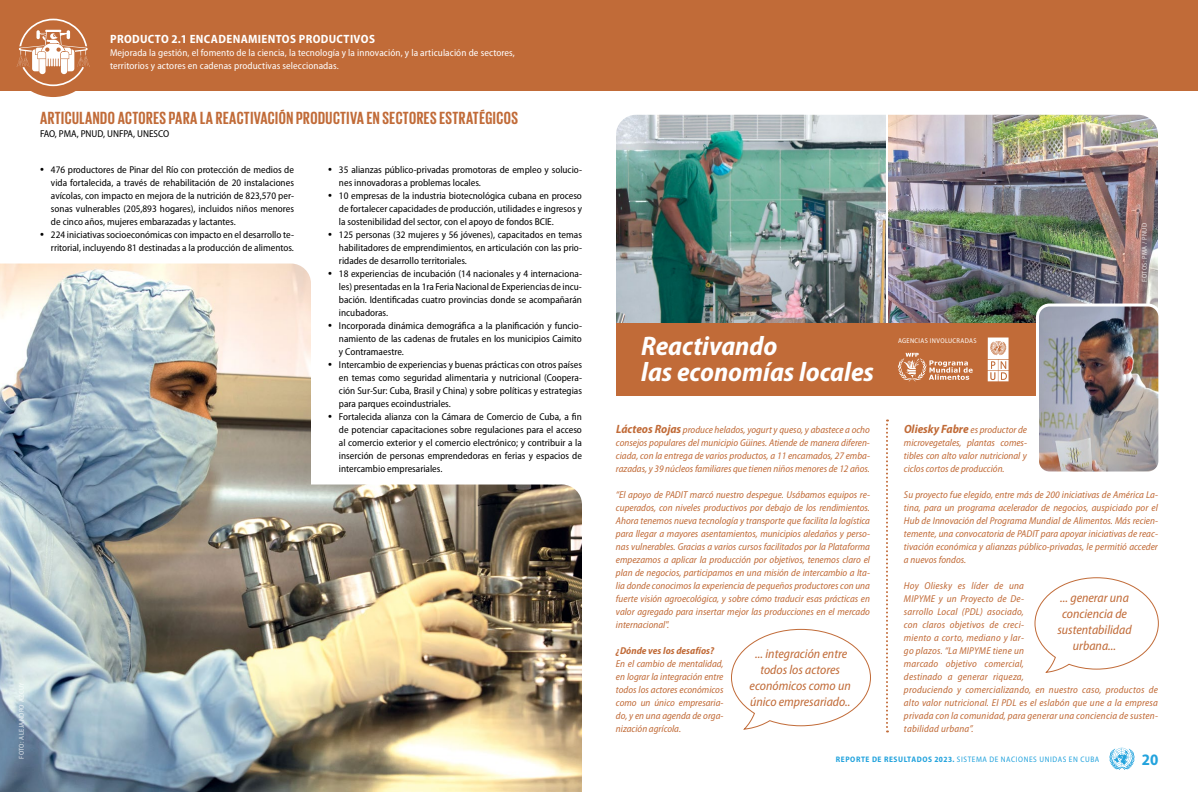
<style>
.page{position:relative;width:1198px;height:792px;background:#fff}
.page>*{position:absolute;margin:0;border:0;box-sizing:border-box;transform-origin:0 0}
.t1{font:italic 700 semi-condensed 27px/26px "Myriad Pro";color:#fff}
.t2{font:700 18px "Giorgio Sans";letter-spacing:.03em;color:#c16b38}
.t3{font:700 semi-condensed 16px "Myriad Pro";color:#23a3dd}
.t4{font:italic semi-condensed 13px/16px "Myriad Pro";color:#c16b38;text-align:center}
.t5{font:700 semi-condensed 12px "Myriad Pro";letter-spacing:.03em;color:#fff}
.t6{font:italic semi-condensed 10px/13px "Myriad Pro";letter-spacing:.015em;color:#c16b38;text-align:justify}
.t7{font:semi-condensed 10px/13px "Myriad Pro";color:#000}
.t8{font:semi-condensed 10px/13px "Myriad Pro";letter-spacing:.01em;color:#fff}
.t9{font:italic 700 semi-condensed 10px "Myriad Pro";color:#c16b38}
.t10{font:semi-condensed 8px "Myriad Pro";letter-spacing:.07em;color:#23a3dd}
.t11{font:semi-condensed 7px "Myriad Pro";letter-spacing:.05em;color:#fff}
.s1{font-weight:700;font-size:12px}
.s2{font-weight:700}
</style>
<div class="page">
<img style="left:616px;top:115px;width:542px;height:208px">
<hr style="left:886px;top:32px;width:2px;height:315px;background:#fff">
<div style="left:0;top:0;width:1198px;height:90px;background:#c16b38"></div>
<div style="left:616px;top:323px;width:542px;height:73px;background:#c16b38"></div>
<div style="left:9px;top:8px;width:89px;height:89px;background:#c16b38;border-radius:50%"></div>
<svg style="left:17px;top:19px;width:73px;height:67px"></svg>
<svg style="left:731px;top:628px;width:140px;height:102px"></svg>
<svg style="left:1034px;top:577px;width:125px;height:96px"></svg>
<img style="left:1038px;top:305px;width:120px;height:166px">
<div style="left:1036px;top:304px;width:125px;height:171px;border:3px solid #fff;border-radius:12px"></div>
<svg style="left:1109px;top:748px;width:26px;height:22px"></svg>
<img style="left:0;top:264px;width:311px;height:221px">
<svg style="left:886px;top:420px;width:2px;height:312px"></svg>
<img style="left:0;top:485px;width:582px;height:307px">
<svg style="left:898px;top:353px;width:75px;height:28px"></svg>
<svg style="left:988px;top:338px;width:21px;height:43px"></svg>
<p class="t5" style="left:110px;top:31px;width:266px">PRODUCTO 2.1 ENCADENAMIENTOS PRODUCTIVOS</p>
<p class="t8" style="left:110px;top:46px;width:406px">Mejorada la gestión, el fomento de la ciencia, la tecnología y la innovación, y la articulación de sectores, territorios y actores en cadenas productivas seleccionadas.</p>
<h2 class="t2" style="left:40px;top:109px;width:479px">ARTICULANDO ACTORES PARA LA REACTIVACIÓN PRODUCTIVA EN SECTORES ESTRATÉGICOS</h2>
<p class="t7" style="left:40px;top:127px;width:131px">FAO, PMA, PNUD, UNFPA, UNESCO</p>
<p class="t7" style="left:51px;top:163px;width:245px">476 productores de Pinar del Río con protección de medios de vida fortalecida, a través de rehabilitación de 20 instalaciones avícolas, con impacto en mejora de la nutrición de 823,570 per&shy;sonas vulnerables (205,893 hogares), incluidos niños menores de cinco años, mujeres embarazadas y lactantes.<br>224 iniciativas socioeconómicas con impacto en el desarrollo te&shy;rritorial, incluyendo 81 destinadas a la producción de alimentos.</p>
<p class="t7" style="left:339px;top:163px;width:245px">35 alianzas público-privadas promotoras de empleo y solucio&shy;nes innovadoras a problemas locales.<br>10 empresas de la industria biotecnológica cubana en proceso de fortalecer capacidades de producción, utilidades e ingresos y la sostenibilidad del sector, con el apoyo de fondos BCIE.<br>125 personas (32 mujeres y 56 jóvenes), capacitados en temas habilitadores de emprendimientos, en articulación con las prio&shy;ridades de desarrollo territoriales.<br>18 experiencias de incubación (14 nacionales y 4 internaciona&shy;les) presentadas en la 1ra Feria Nacional de Experiencias de incu&shy;bación. Identificadas cuatro provincias donde se acompañarán incubadoras.<br>Incorporada dinámica demográfica a la planificación y funcio&shy;namiento de las cadenas de frutales en los municipios Caimito y Contramaestre.<br>Intercambio de experiencias y buenas prácticas con otros países en temas como seguridad alimentaria y nutricional (Coopera&shy;ción Sur-Sur: Cuba, Brasil y China) y sobre políticas y estrategias para parques ecoindustriales.<br>Fortalecida alianza con la Cámara de Comercio de Cuba, a fin de potenciar capacitaciones sobre regulaciones para el acceso al comercio exterior y el comercio electrónico; y contribuir a la inserción de personas emprendedoras en ferias y espacios de intercambio empresariales.</p>
<p class="t11" style="left:17px;top:759px;width:78px;rotate:-90deg">FOTO: ALEJANDRO AZCUY</p>
<h1 class="t1" style="left:641px;top:333px;width:234px">Reactivando<br>las economías locales</h1>
<p class="t6" style="left:616px;top:423px;width:256px"><span class="s1">Lácteos Rojas</span> produce helados, yogurt y queso, y abastece a ocho consejos populares del municipio Güines. Atiende de manera diferen&shy;ciada, con la entrega de varios productos, a 11 encamados, 27 emba&shy;razadas, y 39 núcleos familiares que tienen niños menores de 12 años.</p>
<p class="t6" style="left:616px;top:488px;width:256px">“El apoyo de PADIT marcó nuestro despegue. Usábamos equipos re&shy;cuperados, con niveles productivos por debajo de los rendimientos.<br>Ahora tenemos nueva tecnología y transporte que facilita la logística para llegar a mayores asentamientos, municipios aledaños y perso&shy;nas vulnerables. Gracias a varios cursos facilitados por la Plataforma empezamos a aplicar la producción por objetivos, tenemos claro el plan de negocios, participamos en una misión de intercambio a Ita&shy;lia donde conocimos la experiencia de pequeños productores con una fuerte visión agroecológica, y sobre cómo traducir esas prácticas en valor agregado para insertar mejor las producciones en el mercado internacional".</p>
<p class="t9" style="left:616px;top:645px;width:100px">¿Dónde ves los desafíos?</p>
<p class="t6" style="left:616px;top:657px;width:109px">En el cambio de mentalidad, en lograr la integración entre todos los actores económicos como un único empresaria&shy;do, y en una agenda de orga&shy;nización agrícola.</p>
<h3 class="t4" style="left:750px;top:645px;width:103px">... integración entre todos los actores económicos como un único empresariado..</h3>
<p class="t11" style="left:898px;top:336px;width:80px">AGENCIAS INVOLUCRADAS</p>
<p class="t11" style="left:1140px;top:282px;width:60px;rotate:-90deg">FOTOS: PMA / PNUD</p>
<p class="t6" style="left:904px;top:423px;width:125px"><span class="s1">Oliesky Fabre</span> es productor de microvegetales, plantas comes&shy;tibles con alto valor nutricional y ciclos cortos de producción.</p>
<p class="t6" style="left:904px;top:488px;width:256px">Su proyecto fue elegido, entre más de 200 iniciativas de América La&shy;tina, para un programa acelerador de negocios, auspiciado por el Hub de Innovación del Programa Mundial de Alimentos. Más recien&shy;temente, una convocatoria de PADIT para apoyar iniciativas de reac&shy;tivación económica y alianzas público-privadas, le permitió acceder a nuevos fondos.</p>
<p class="t6" style="left:904px;top:579px;width:255px;text-align:left">Hoy Oliesky es líder de una<br>MIPYME y un Proyecto de De-<br>sarrollo Local (PDL) asociado,<br>con claros objetivos de creci-<br>miento a corto, mediano y lar-<br>go plazos. “La MIPYME tiene un<br>marcado objetivo comercial,<br>destinado a generar riqueza,<br>produciendo y comercializando, en nuestro caso, productos de alto valor nutricional. El PDL es el eslabón que une a la empresa privada con la comunidad, para generar una conciencia de susten&shy;tabilidad urbana”.</p>
<h3 class="t4" style="left:1057px;top:590px;width:76px">... generar una conciencia de sustentabilidad urbana...</h3>
<p class="t10" style="left:836px;top:754px;width:265px"><span class="s2">REPORTE DE RESULTADOS 2023.</span> SISTEMA DE NACIONES UNIDAS EN CUBA</p>
<h3 class="t3" style="left:1142px;top:749px;width:18px">20</h3>
</div>
